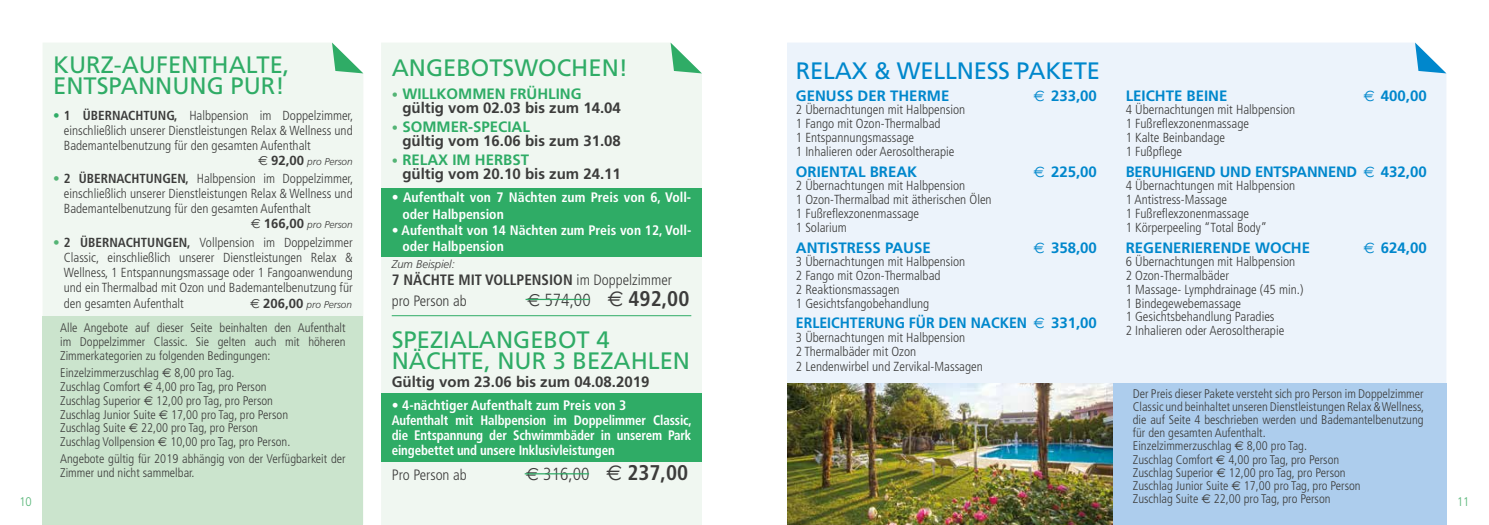
<style>
.page{position:relative;width:1489px;height:525px;background:#fff}
.page>*{position:absolute;margin:0;border:0;box-sizing:border-box;transform-origin:0 0}
.t1{font:23.75px/21.2px "Frutiger";color:#2fac66}
.t2{font:23.75px "Frutiger";letter-spacing:-.01em;color:#0087cc}
.t3{font:300 condensed 17.5px "Frutiger";color:#3c3c3b}
.t4{font:700 15px/13.8px "Frutiger";color:#3c3c3b}
.t5{font:700 15px "Frutiger";color:#0087cc}
.t6{font:300 condensed 15px/21.2px "Frutiger";color:#3c3c3b}
.t7{font:700 15px "Frutiger";color:#0087cc;scale:.94 1}
.t8{font:700 condensed 13.75px/15px "Frutiger";letter-spacing:-.01em;color:#fff}
.t9{font:300 condensed 13.12px/13.8px "Frutiger";color:#3c3c3b}
.t10{font:300 condensed 12.5px/13.1px "Frutiger";color:#3c3c3b}
.t11{font:300 12.5px "Frutiger";color:#54b475;scale:.9 1}
.t12{font:italic 300 11.25px "Frutiger";color:#3c3c3b}
.t13{font:italic 300 10px "Frutiger";color:#3c3c3b}
.s1{font-family:"Euro Sig";font-weight:400}
.s2{font-size:12.5px;color:#54b475}
.s3{color:#2fac66}
.s4{font-weight:700}
.s5{font-weight:700;color:#2fac66}
.s6{font-family:"Euro Sig";font-weight:400;font-style:normal;font-size:13.12px}
.s7{font-weight:700;font-style:normal;font-size:13.12px}
.s8{font-weight:700;color:#54b475}
.s9{font-family:"Euro Sig";font-weight:400;font-stretch:normal}
.s10{font-family:"Euro Sig";font-weight:400;font-stretch:normal;font-size:21.25px}
.s11{font-weight:700;font-size:21.25px}
</style>
<div class="page">
<div style="left:43px;top:43px;width:320px;height:274px;background:#f0f7f1"></div>
<div style="left:43px;top:317px;width:320px;height:207px;background:#cbe4cd"></div>
<div style="left:381px;top:43px;width:321px;height:481px;background:#f0f7f1"></div>
<svg style="left:332px;top:43px;width:31px;height:30px"></svg>
<div style="left:381px;top:188px;width:321px;height:68px;background:#2fac66"></div>
<div style="left:381px;top:393px;width:321px;height:69px;background:#2fac66"></div>
<svg style="left:670px;top:43px;width:32px;height:30px"></svg>
<hr style="left:525px;top:298px;width:65px;height:2px;background:#2fac66">
<hr style="left:524px;top:473px;width:65px;height:1px;background:#2fac66">
<hr style="left:392px;top:315px;width:299px;height:1px;background:#2fac66">
<div style="left:787px;top:43px;width:659px;height:340px;background:#ecf3fb"></div>
<img style="left:787px;top:383px;width:326px;height:141px">
<svg style="left:1414px;top:43px;width:32px;height:30px"></svg>
<div style="left:1113px;top:383px;width:333px;height:141px;background:#adcded"></div>
<h1 class="t1" style="left:53px;top:54px;width:238px">KURZ-AUFENTHALTE,<br>ENTSPANNUNG PUR!</h1>
<h1 class="t1" style="left:392px;top:57px;width:238px">ANGEBOTSWOCHEN!</h1>
<h1 class="t2" style="left:795px;top:57px;width:306px">RELAX &amp; WELLNESS PAKETE</h1>
<p class="t5" style="left:795px;top:87px;width:155px">GENUSS DER THERME</p>
<p class="t5" style="left:1033px;top:87px;width:65px"><span class="s1">€</span> 233,00</p>
<p class="t9" style="left:795px;top:103px;width:171px">2 Übernachtungen mit Halbpension<br>1 Fango mit Ozon-Thermalbad<br>1 Entspannungsmassage<br>1 Inhalieren oder Aerosoltherapie</p>
<p class="t5" style="left:795px;top:162px;width:123px">ORIENTAL BREAK</p>
<p class="t5" style="left:1033px;top:162px;width:65px"><span class="s1">€</span> 225,00</p>
<p class="t9" style="left:795px;top:179px;width:197px">2 Übernachtungen mit Halbpension<br>1 Ozon-Thermalbad mit ätherischen Ölen<br>1 Fußreflexzonenmassage<br>1 Solarium</p>
<p class="t5" style="left:795px;top:238px;width:136px">ANTISTRESS PAUSE</p>
<p class="t5" style="left:1033px;top:238px;width:65px"><span class="s1">€</span> 358,00</p>
<p class="t9" style="left:795px;top:255px;width:171px">3 Übernachtungen mit Halbpension<br>2 Fango mit Ozon-Thermalbad<br>2 Reaktionsmassagen<br>1 Gesichtsfangobehandlung</p>
<p class="t7" style="left:795px;top:314px;width:322px">ERLEICHTERUNG FÜR DEN NACKEN <span class="s1">€</span> 331,00</p>
<p class="t9" style="left:795px;top:331px;width:171px">3 Übernachtungen mit Halbpension<br>2 Thermalbäder mit Ozon</p>
<p class="t9" style="left:795px;top:359px;width:188px">2 Lendenwirbel und Zervikal-Massagen</p>
<p class="t4" style="left:402px;top:87px;width:220px;text-indent:-11px"><span class="s2">•</span> <span class="s3">WILLKOMMEN FRÜHLING </span>gültig vom 02.03 bis zum 14.04</p>
<p class="t4" style="left:402px;top:120px;width:220px;text-indent:-11px"><span class="s2">•</span> <span class="s3">SOMMER-SPECIAL<br></span>gültig vom 16.06 bis zum 31.08</p>
<p class="t4" style="left:402px;top:153px;width:220px;text-indent:-11px"><span class="s2">•</span> <span class="s3">RELAX IM HERBST<br></span>gültig vom 20.10 bis zum 24.11</p>
<p class="t8" style="left:402px;top:189px;width:290px;line-height:16.2px;text-indent:-11px">• Aufenthalt von 7 Nächten zum Preis von 6, Voll&shy;oder Halbpension</p>
<p class="t8" style="left:402px;top:222px;width:290px;line-height:16.2px;text-indent:-11px">• Aufenthalt von 14 Nächten zum Preis von 12, Voll&shy;oder Halbpension</p>
<p class="t12" style="left:392px;top:258px;width:65px">Zum Beispiel:</p>
<p class="t6" style="left:392px;top:269px;width:282px"><span class="s4">7 NÄCHTE MIT VOLLPENSION</span> im Doppelzimmer pro Person ab</p>
<p class="t5" style="left:1125px;top:87px;width:103px">LEICHTE BEINE</p>
<p class="t5" style="left:1363px;top:87px;width:65px"><span class="s1">€</span> 400,00</p>
<p class="t9" style="left:1125px;top:103px;width:171px">4 Übernachtungen mit Halbpension<br>1 Fußreflexzonenmassage<br>1 Kalte Beinbandage<br>1 Fußpflege</p>
<p class="t5" style="left:1125px;top:162px;width:302px">BERUHIGEND UND ENTSPANNEND <span class="s1">€</span> 432,00</p>
<p class="t9" style="left:1125px;top:179px;width:171px">4 Übernachtungen mit Halbpension<br>1 Antistress-Massage<br>1 Fußreflexzonenmassage<br>1 Körperpeeling “Total Body”</p>
<p class="t5" style="left:1125px;top:238px;width:186px">REGENERIERENDE WOCHE</p>
<p class="t5" style="left:1363px;top:238px;width:65px"><span class="s1">€</span> 624,00</p>
<p class="t9" style="left:1125px;top:255px;width:179px">6 Übernachtungen mit Halbpension<br>2 Ozon-Thermalbäder<br>1 Massage- Lymphdrainage (45 min.)<br>1 Bindegewebemassage<br>1 Gesichtsbehandlung Paradies<br>2 Inhalieren oder Aerosoltherapie</p>
<p class="t9" style="left:64px;top:108px;width:291px;line-height:15px;text-align:justify;text-indent:-11px"><span class="s5">•</span> <span class="s4">1 ÜBERNACHTUNG,</span> Halbpension im Doppelzimmer, einschließlich unserer Dienstleistungen Relax &amp; Wellness und Bademantelbenutzung für den gesamten Aufenthalt</p>
<p class="t13" style="left:258px;top:156px;width:96px"><span class="s6">€</span> <span class="s7">92,00</span> pro Person</p>
<p class="t9" style="left:64px;top:171px;width:291px;line-height:15px;text-align:justify;text-indent:-11px"><span class="s8">•</span> <span class="s4">2 ÜBERNACHTUNGEN,</span> Halbpension im Doppelzimmer, einschließlich unserer Dienstleistungen Relax &amp; Wellness und Bademantelbenutzung für den gesamten Aufenthalt</p>
<p class="t13" style="left:251px;top:219px;width:103px"><span class="s6">€</span> <span class="s7">166,00</span> pro Person</p>
<p class="t9" style="left:64px;top:235px;width:290px;line-height:15.1px;text-align:justify;text-indent:-11px"><span class="s8">•</span> <span class="s4">2 ÜBERNACHTUNGEN,</span> Vollpension im Doppelzimmer Classic, einschließlich unserer Dienstleistungen Relax &amp; Wellness, 1 Entspannungsmassage oder 1 Fangoanwendung und ein Thermalbad mit Ozon und Bademantelbenutzung für den gesamten Aufenthalt</p>
<h2 class="t3" style="left:527px;top:290px;width:164px"><span class="s9">€</span> 574,00 <span class="s10">€</span> <span class="s11">492,00</span></h2>
<p class="t13" style="left:250px;top:298px;width:103px"><span class="s6">€</span> <span class="s7">206,00</span> pro Person</p>
<p class="t10" style="left:60px;top:321px;width:287px;line-height:13.8px;text-align:justify">Alle Angebote auf dieser Seite beinhalten den Aufenthalt im Doppelzimmer Classic. Sie gelten auch mit höheren Zimmerkategorien zu folgenden Bedingungen:</p>
<p class="t10" style="left:60px;top:366px;width:232px;line-height:13.8px">Einzelzimmerzuschlag <span class="s9">€</span> 8,00 pro Tag.<br>Zuschlag Comfort <span class="s9">€</span> 4,00 pro Tag, pro Person Zuschlag Superior <span class="s9">€</span> 12,00 pro Tag, pro Person Zuschlag Junior Suite <span class="s9">€</span> 17,00 pro Tag, pro Person Zuschlag Suite <span class="s9">€</span> 22,00 pro Tag, pro Person Zuschlag Vollpension <span class="s9">€</span> 10,00 pro Tag, pro Person.</p>
<p class="t10" style="left:60px;top:452px;width:287px;line-height:13.8px">Angebote gültig für 2019 abhängig von der Verfügbarkeit der<br>Zimmer und nicht sammelbar.</p>
<h1 class="t1" style="left:392px;top:329px;width:300px">SPEZIALANGEBOT 4<br>NÄCHTE, NUR 3 BEZAHLEN</h1>
<p class="t4" style="left:392px;top:374px;width:259px">Gültig vom 23.06 bis zum 04.08.2019</p>
<p class="t8" style="left:392px;top:397px;width:301px">• 4-nächtiger Aufenthalt zum Preis von 3<br>Aufenthalt mit Halbpension im Doppelimmer Classic, die Entspannung der Schwimmbäder in unserem Park eingebettet und unsere Inklusivleistungen</p>
<p class="t6" style="left:392px;top:464px;width:77px">Pro Person ab</p>
<h2 class="t3" style="left:526px;top:464px;width:164px"><span class="s9">€</span> 316,00 <span class="s10">€</span> <span class="s11">237,00</span></h2>
<p class="t10" style="left:1132px;top:387px;width:293px">Der Preis dieser Pakete versteht sich pro Person im Doppelzimmer Classic und beinhaltet unseren Dienstleistungen Relax &amp; Wellness, die auf Seite 4 beschrieben werden und Bademantelbenutzung für den gesamten Aufenthalt.<br>Einzelzimmerzuschlag <span class="s9">€</span> 8,00 pro Tag.<br>Zuschlag Comfort <span class="s9">€</span> 4,00 pro Tag, pro Person<br>Zuschlag Superior <span class="s9">€</span> 12,00 pro Tag, pro Person<br>Zuschlag Junior Suite <span class="s9">€</span> 17,00 pro Tag, pro Person<br>Zuschlag Suite <span class="s9">€</span> 22,00 pro Tag, pro Person</p>
<p class="t11" style="left:19px;top:494px;width:15px">10</p>
<p class="t11" style="left:1456px;top:494px;width:15px">11</p>
</div>
